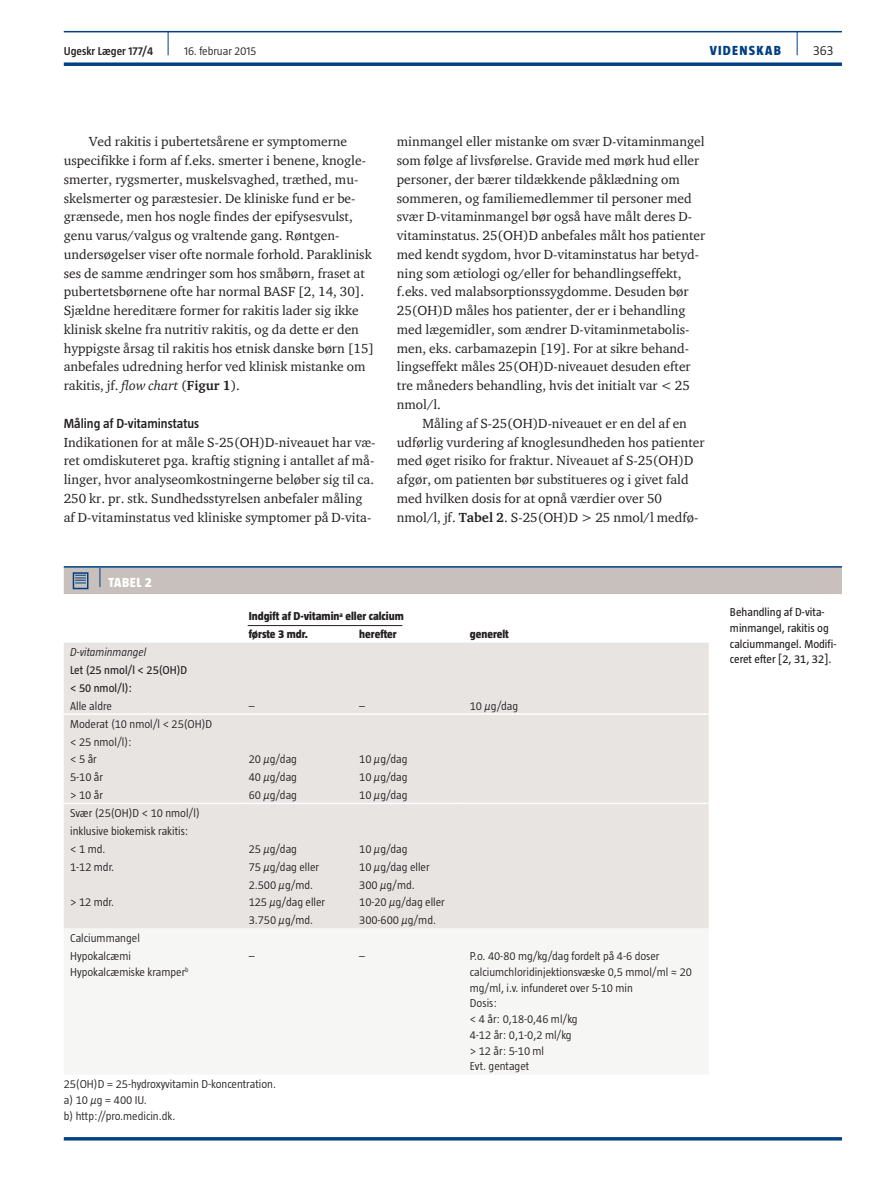
<style>
.page{position:relative;width:893px;height:1191px;background:#fff}
.page>*{position:absolute;margin:0;border:0;box-sizing:border-box;transform-origin:0 0}
.t1{font:13.5px/18.8px "ITC Charter Com";color:#231f20}
.t2{font:600 13.5px "Taz";color:#231f20}
.t3{font:800 13.5px "Taz";letter-spacing:.095em;color:#014081}
.t4{font:800 13.5px "Taz";letter-spacing:.04em;color:#fff}
.t5{font:300 13.5px "Taz";color:#231f20}
.t6{font:300 11.7px/15.8px "Taz";color:#231f20}
.t7{font:11.7px/15.8px "Taz";color:#231f20}
.t8{font:800 11.7px/17.9px "Taz";color:#231f20}
.t9{font:600 11.7px "Taz";color:#231f20}
.t10{font:italic 300 11.7px "Taz";color:#231f20}
.s1{font-style:italic}
.s2{font-weight:700}
</style>
<div class="page">
<hr style="left:64px;top:31px;width:778px;height:1px;background:#014081">
<svg style="left:64px;top:62px;width:778px;height:4px;background:#235991"></svg>
<svg style="left:797px;top:32px;width:1px;height:23px"></svg>
<svg style="left:168px;top:32px;width:1px;height:23px"></svg>
<hr style="left:64px;top:566px;width:36px;height:1px;background:#014081">
<hr style="left:100px;top:566px;width:742px;height:1px;background:#014081">
<div style="left:64px;top:642px;width:645px;height:286px;background:#e7e4e2"></div>
<svg style="left:64px;top:928px;width:645px;height:1px"></svg>
<hr style="left:64px;top:713px;width:178px;height:2px;background:#fff">
<hr style="left:242px;top:713px;width:111px;height:2px;background:#fff">
<hr style="left:353px;top:713px;width:110px;height:2px;background:#fff">
<hr style="left:463px;top:713px;width:246px;height:2px;background:#fff">
<hr style="left:64px;top:802px;width:178px;height:2px;background:#fff">
<hr style="left:242px;top:802px;width:111px;height:2px;background:#fff">
<hr style="left:353px;top:802px;width:110px;height:2px;background:#fff">
<hr style="left:463px;top:802px;width:246px;height:2px;background:#fff">
<hr style="left:64px;top:1137px;width:778px;height:3px;background:#014081">
<div style="left:64px;top:567px;width:778px;height:27px;background:#c7c0bc"></div>
<hr style="left:248px;top:625px;width:154px;height:1px;background:#231f20">
<p class="t9" style="left:64px;top:45px;width:91px">Ugeskr Læger 177/4</p>
<p class="t6" style="left:184px;top:43px;width:74px">16. februar 2015</p>
<p class="t3" style="left:710px;top:43px;width:73px">VIDENSKAB</p>
<p class="t5" style="left:813px;top:43px;width:22px">363</p>
<p class="t1" style="left:64px;top:132px;width:312px;text-indent:26px">Ved rakitis i pubertetsårene er symptomerne uspecifikke i form af f.eks. smerter i benene, knogle&shy;smerter, rygsmerter, muskelsvaghed, træthed, mu&shy;skelsmerter og paræstesier. De kliniske fund er be&shy;grænsede, men hos nogle findes der epifysesvulst, genu varus/valgus og vraltende gang. Røntgen&shy;undersøgelser viser ofte normale forhold. Paraklinisk ses de samme ændringer som hos småbørn, fraset at pubertetsbørnene ofte har normal BASF [2, 14, 30].<br>Sjældne hereditære former for rakitis lader sig ikke klinisk skelne fra nutritiv rakitis, og da dette er den hyppigste årsag til rakitis hos etnisk danske børn [15] anbefales udredning herfor ved klinisk mistanke om rakitis, jf. <span class="s1">flow chart</span> (<span class="s2">Figur 1</span>).</p>
<p class="t2" style="left:64px;top:415px;width:137px">Måling af D-vitaminstatus</p>
<p class="t1" style="left:64px;top:432px;width:313px">Indikationen for at måle S-25(OH)D-niveauet har væ&shy;ret omdiskuteret pga. kraftig stigning i antallet af må&shy;linger, hvor analyseomkostningerne beløber sig til ca.<br>250 kr. pr. stk. Sundhedsstyrelsen anbefaler måling af D-vitaminstatus ved kliniske symptomer på D-vita-</p>
<p class="t4" style="left:108px;top:575px;width:45px">TABEL 2</p>
<p class="t1" style="left:397px;top:132px;width:310px">minmangel eller mistanke om svær D-vitaminmangel som følge af livsførelse. Gravide med mørk hud eller personer, der bærer tildækkende påklædning om sommeren, og familiemedlemmer til personer med svær D-vitaminmangel bør også have målt deres D&shy;vitaminstatus. 25(OH)D anbefales målt hos patienter med kendt sygdom, hvor D-vitaminstatus har betyd&shy;ning som ætiologi og/eller for behandlingseffekt, f.eks. ved malabsorptionssygdomme. Desuden bør 25(OH)D måles hos patienter, der er i behandling med lægemidler, som ændrer D-vitaminmetabolis&shy;men, eks. carbamazepin [19]. For at sikre behand&shy;lingseffekt måles 25(OH)D-niveauet desuden efter tre måneders behandling, hvis det initialt var &lt; 25 nmol/l.</p>
<p class="t1" style="left:397px;top:413px;width:309px;text-indent:26px">Måling af S-25(OH)D-niveauet er en del af en udførlig vurdering af knoglesundheden hos patienter med øget risiko for fraktur. Niveauet af S-25(OH)D afgør, om patienten bør substitueres og i givet fald med hvilken dosis for at opnå værdier over 50 nmol/l, jf. <span class="s2">Tabel 2</span>. S-25(OH)D &gt; 25 nmol/l medfø-</p>
<p class="t8" style="left:249px;top:607px;width:157px">Indgift af D-vitamin<sup>a</sup> eller calcium første 3 mdr.</p>
<p class="t8" style="left:359px;top:625px;width:39px">herefter</p>
<p class="t8" style="left:470px;top:625px;width:41px">generelt</p>
<p class="t10" style="left:70px;top:645px;width:78px">D-vitaminmangel</p>
<p class="t7" style="left:70px;top:661px;width:119px;line-height:17.9px">Let (25 nmol/l &lt; 25(OH)D &lt; 50 nmol/l):</p>
<p class="t6" style="left:70px;top:698px;width:43px">Alle aldre</p>
<p class="t6" style="left:249px;top:698px;width:7px">–</p>
<p class="t6" style="left:359px;top:698px;width:7px">–</p>
<p class="t6" style="left:470px;top:698px;width:50px">10 μg/dag</p>
<p class="t6" style="left:70px;top:714px;width:144px;line-height:17.9px">Moderat (10 nmol/l &lt; 25(OH)D &lt; 25 nmol/l):<br>&lt; 5 år</p>
<p class="t6" style="left:249px;top:751px;width:50px">20 μg/dag</p>
<p class="t6" style="left:359px;top:751px;width:50px">10 μg/dag</p>
<p class="t6" style="left:70px;top:769px;width:34px">5-10 år</p>
<p class="t6" style="left:249px;top:769px;width:50px">40 μg/dag</p>
<p class="t6" style="left:359px;top:769px;width:50px">10 μg/dag</p>
<p class="t6" style="left:70px;top:787px;width:34px">&gt; 10 år</p>
<p class="t6" style="left:249px;top:787px;width:50px">60 μg/dag</p>
<p class="t6" style="left:359px;top:787px;width:50px">10 μg/dag</p>
<p class="t6" style="left:70px;top:804px;width:131px;line-height:17.9px">Svær (25(OH)D &lt; 10 nmol/l) inklusive biokemisk rakitis:<br>&lt; 1 md.</p>
<p class="t6" style="left:249px;top:841px;width:50px">25 μg/dag</p>
<p class="t6" style="left:359px;top:841px;width:50px">10 μg/dag</p>
<p class="t6" style="left:70px;top:858px;width:46px">1-12 mdr.</p>
<p class="t6" style="left:249px;top:858px;width:72px">75 μg/dag eller</p>
<p class="t6" style="left:359px;top:858px;width:72px">10 μg/dag eller</p>
<p class="t6" style="left:249px;top:876px;width:66px">2.500 μg/md.</p>
<p class="t6" style="left:359px;top:876px;width:57px">300 μg/md.</p>
<p class="t6" style="left:70px;top:894px;width:45px">&gt; 12 mdr.</p>
<p class="t6" style="left:249px;top:894px;width:78px">125 μg/dag eller</p>
<p class="t6" style="left:359px;top:894px;width:87px">10-20 μg/dag eller</p>
<p class="t6" style="left:249px;top:912px;width:66px">3.750 μg/md.</p>
<p class="t6" style="left:359px;top:912px;width:78px">300-600 μg/md.</p>
<p class="t6" style="left:70px;top:929px;width:71px;line-height:17.9px">Calciummangel<br>Hypokalcæmi</p>
<p class="t6" style="left:70px;top:963px;width:120px">Hypokalcæmiske kramper<sup>b</sup></p>
<p class="t6" style="left:249px;top:948px;width:7px">–</p>
<p class="t6" style="left:359px;top:948px;width:7px">–</p>
<p class="t6" style="left:470px;top:948px;width:224px">P.o. 40-80 mg/kg/dag fordelt på 4-6 doser calciumchloridinjektionsvæske 0,5 mmol/ml ≈ 20 mg/ml, i.v. infunderet over 5-10 min<br>Dosis:<br>&lt; 4 år: 0,18-0,46 ml/kg<br>4-12 år: 0,1-0,2 ml/kg<br>&gt; 12 år: 5-10 ml<br>Evt. gentaget</p>
<p class="t6" style="left:64px;top:1076px;width:214px">25(OH)D = 25-hydroxyvitamin D-koncentration. a) 10 μg = 400 IU.<br>b) http://pro.medicin.dk.</p>
<p class="t7" style="left:730px;top:604px;width:108px">Behandling af D-vita&shy;minmangel, rakitis og calciummangel. Modifi&shy;ceret efter [2, 31, 32].</p>
</div>
